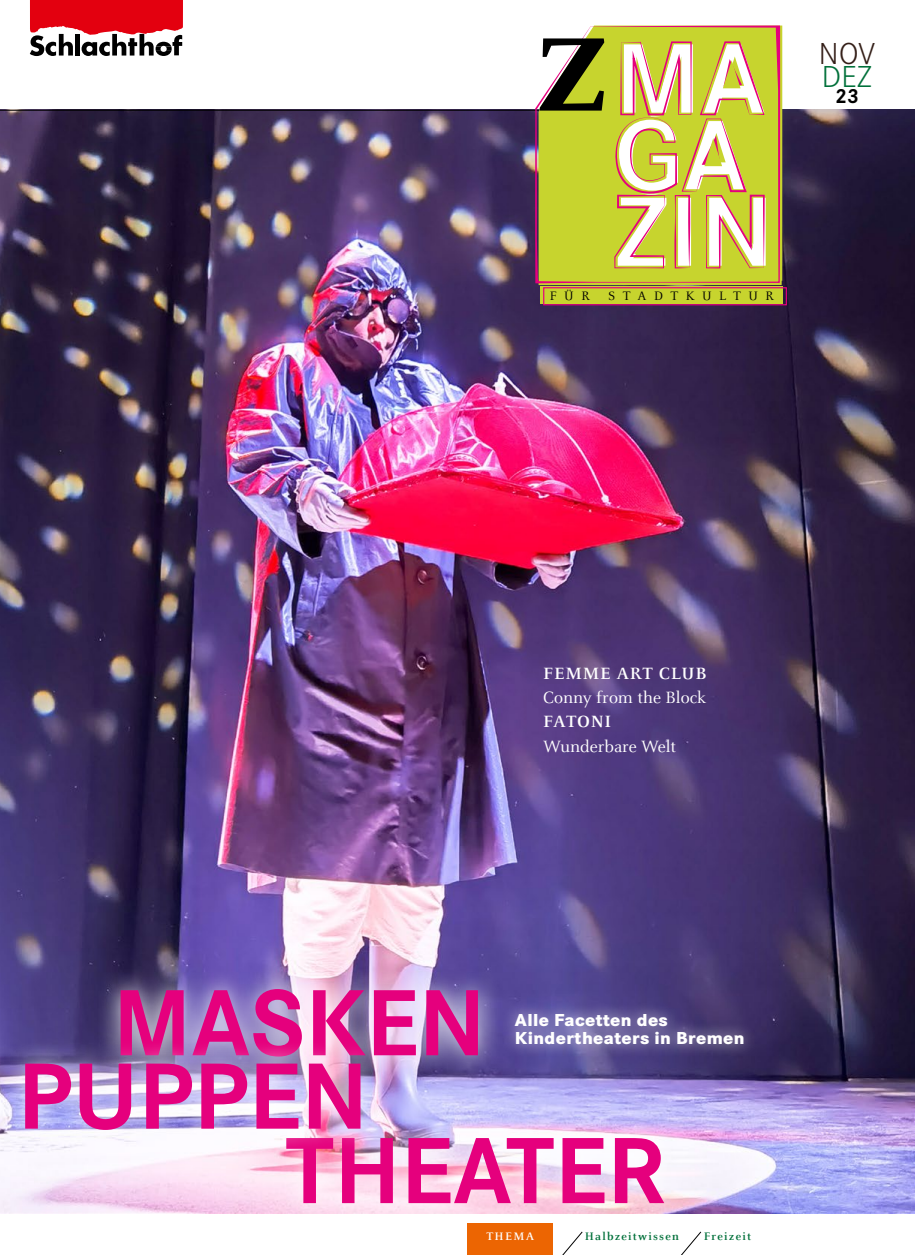
<style>
.page{position:relative;width:915px;height:1255px;background:#fff}
.page>*{position:absolute;margin:0;border:0;box-sizing:border-box;transform-origin:0 0}
.t1{font:700 97.5px/147.8px "Corporate S";color:#e5007d}
.t2{font:300 31.5px "Corporate S";color:#341f18}
.t3{font:300 31.5px "Corporate S";color:#00703a}
.t4{font:700 21px "Corporate S";color:#000}
.t5{font:800 18px/18px "Corporate S";letter-spacing:.02em;color:#fff}
.t6{font:18px "Celeste";color:#fff}
.t7{font:700 18px "Celeste";letter-spacing:.04em;color:#fff}
.t8{font:13.5px "Celeste";letter-spacing:.55em;color:#000}
.t9{font:700 12px "Celeste";letter-spacing:.1em;color:#00703a}
.t10{font:700 12px "Celeste";letter-spacing:.1em;color:#fff}
</style>
<div class="page">
<img style="left:0;top:109px;width:914px;height:1104px">
<hr style="left:0;top:110px;width:539px;height:1px;background:#000">
<div style="left:467px;top:1222px;width:85px;height:32px;background:#ec6502"></div>
<svg style="left:552px;top:1230px;width:31px;height:24px"></svg>
<svg style="left:681px;top:1231px;width:20px;height:23px"></svg>
<svg style="left:30px;top:0;width:153px;height:56px"></svg>
<svg style="left:97px;top:966px;width:405px;height:113px;background:#9f90be"></svg>
<svg style="left:263px;top:1114px;width:422px;height:112px"></svg>
<img style="left:1px;top:1040px;width:383px;height:112px">
<div style="left:540px;top:286px;width:242px;height:17px;background:#c7d42e"></div>
<svg style="left:534px;top:26px;width:245px;height:257px;background:#c8c93b"></svg>
<svg style="left:614px;top:41px;width:152px;height:227px"></svg>
<svg style="left:539px;top:38px;width:65px;height:73px"></svg>
<div style="left:502px;top:1000px;width:255px;height:58px;background:#fff;opacity:.7"></div>
<div style="left:543px;top:287px;width:243px;height:18px;border:1px solid #e5007d"></div>
<h2 class="t2" style="left:818px;top:36px;width:58px">NOV</h2>
<h2 class="t3" style="left:821px;top:59px;width:52px">DEZ</h2>
<p class="t4" style="left:834px;top:84px;width:25px">23</p>
<p class="t8" style="left:549px;top:288px;width:42px">FÜR</p>
<p class="t8" style="left:608px;top:288px;width:167px">STADTKULTUR</p>
<p class="t7" style="left:543px;top:664px;width:165px">FEMME ART CLUB</p>
<p class="t6" style="left:543px;top:688px;width:164px">Conny from the Block</p>
<p class="t7" style="left:543px;top:712px;width:70px">FATONI</p>
<p class="t6" style="left:543px;top:736px;width:134px">Wunderbare Welt</p>
<h1 class="t1" style="left:285px;top:950px;width:381px;text-indent:-172px">MASKEN<br>THEATER</h1>
<p class="t5" style="left:514px;top:1011px;width:231px">Alle Facetten des<br>Kindertheaters in Bremen</p>
<h1 class="t1" style="left:17px;top:1024px;width:352px">PUPPEN</h1>
<p class="t10" style="left:486px;top:1230px;width:49px">THEMA</p>
<p class="t9" style="left:584px;top:1230px;width:96px">Halbzeitwissen</p>
<p class="t9" style="left:703px;top:1230px;width:49px">Freizeit</p>
</div>
